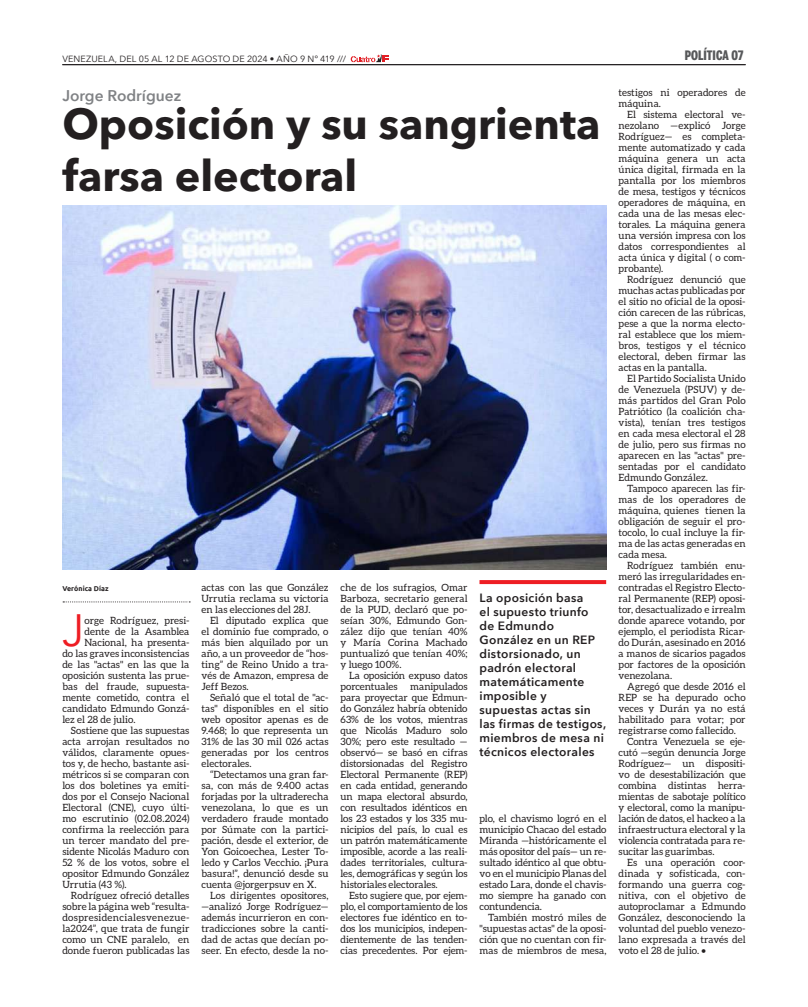
<style>
.page{position:relative;width:808px;height:1007px;background:#fff}
.page>*{position:absolute;margin:0;border:0;box-sizing:border-box;transform-origin:0 0}
.t1{font:45.2px "Avenir";color:#ee1d23}
.t2{font:700 43px/51.6px "Avenir Next LT Pro";color:#231f20}
.t3{font:600 15.5px "Avenir Next";color:#808285}
.t4{font:900 13px "Benton Sans Comp";letter-spacing:.005em;color:#57585a}
.t5{font:600 12px/14px "Avenir Next";letter-spacing:.025em;color:#231f20}
.t6{font:10px/11px "Aleo";letter-spacing:.005em;color:#231f20;text-align:justify}
.t7{font:10px "Aleo";letter-spacing:.035em;color:#231f20}
.t8{font:9px "Avenir Next";letter-spacing:.01em;color:#231f20}
.t9{font:700 7px "Ubuntu";letter-spacing:.01em;color:#231f20}
</style>
<div class="page">
<hr style="left:62px;top:64px;width:684px;height:1px;background:#231f20">
<svg style="left:351px;top:54px;width:38px;height:8px"></svg>
<svg style="left:63px;top:601px;width:127px;height:1px"></svg>
<img style="left:62px;top:205px;width:544px;height:364px">
<svg style="left:479px;top:580px;width:127px;height:4px"></svg>
<p class="t8" style="left:62px;top:51px;width:285px">VENEZUELA, DEL 05 AL 12 DE AGOSTO DE 2024 • AÑO 9 Nº 419 ///</p>
<h3 class="t4" style="left:685px;top:48px;width:60px">POLÍTICA 07</h3>
<h3 class="t3" style="left:62px;top:82px;width:120px">Jorge Rodríguez</h3>
<h2 class="t2" style="left:62px;top:98px;width:540px">Oposición y su sangrienta farsa electoral</h2>
<p class="t9" style="left:62px;top:584px;width:48px">Verónica Díaz</p>
<h1 class="t1" style="left:62px;top:603px;width:23px">J</h1>
<p class="t6" style="left:85px;top:614px;width:106px">orge Rodríguez, presi-</p>
<p class="t6" style="left:85px;top:625px;width:106px">dente de la Asamblea</p>
<p class="t6" style="left:85px;top:636px;width:106px">Nacional, ha presenta-</p>
<p class="t6" style="left:62px;top:647px;width:129px">do las graves inconsistencias</p>
<p class="t6" style="left:62px;top:658px;width:129px">de las "actas" en las que la</p>
<p class="t6" style="left:62px;top:669px;width:129px">oposición sustenta las prue-</p>
<p class="t6" style="left:62px;top:680px;width:129px">bas del fraude, supuesta-</p>
<p class="t6" style="left:62px;top:691px;width:129px">mente cometido, contra el</p>
<p class="t6" style="left:62px;top:702px;width:129px">candidato Edmundo Gonzá-</p>
<p class="t6" style="left:62px;top:713px;width:75px">lez el 28 de julio.</p>
<p class="t6" style="left:71px;top:724px;width:120px">Sostiene que las supuestas</p>
<p class="t6" style="left:62px;top:735px;width:129px">acta arrojan resultados no</p>
<p class="t6" style="left:62px;top:746px;width:129px">válidos, claramente opues-</p>
<p class="t6" style="left:62px;top:757px;width:129px">tos y, de hecho, bastante asi-</p>
<p class="t6" style="left:62px;top:768px;width:129px">métricos si se comparan con</p>
<p class="t6" style="left:62px;top:779px;width:129px">los dos boletines ya emiti-</p>
<p class="t6" style="left:62px;top:790px;width:129px">dos por el Consejo Nacional</p>
<p class="t6" style="left:62px;top:801px;width:129px">Electoral (CNE), cuyo últi-</p>
<p class="t6" style="left:62px;top:812px;width:129px">mo escrutinio (02.08.2024)</p>
<p class="t6" style="left:62px;top:823px;width:129px">confirma la reelección para</p>
<p class="t6" style="left:62px;top:834px;width:129px">un tercer mandato del pre-</p>
<p class="t6" style="left:62px;top:845px;width:129px">sidente Nicolás Maduro con</p>
<p class="t6" style="left:62px;top:856px;width:128px">52 % de los votos, sobre el</p>
<p class="t6" style="left:62px;top:867px;width:129px">opositor Edmundo González</p>
<p class="t6" style="left:62px;top:878px;width:66px">Urrutia (43 %).</p>
<p class="t6" style="left:71px;top:889px;width:120px">Rodríguez ofreció detalles</p>
<p class="t6" style="left:62px;top:900px;width:129px">sobre la página web “resulta-</p>
<p class="t7" style="left:62px;top:911px;width:129px">dospresidencialesvenezue-</p>
<p class="t6" style="left:62px;top:922px;width:129px">la2024”, que trata de fungir</p>
<p class="t6" style="left:62px;top:933px;width:129px">como un CNE paralelo, en</p>
<p class="t6" style="left:62px;top:944px;width:129px">donde fueron publicadas las</p>
<p class="t6" style="left:202px;top:581px;width:128px">actas con las que González Urrutia reclama su victoria en las elecciones del 28J.</p>
<p class="t6" style="left:202px;top:614px;width:128px;text-indent:9px">El diputado explica que el dominio fue comprado, o más bien alquilado por un año, a un proveedor de “hos&shy;ting” de Reino Unido a tra&shy;vés de Amazon, empresa de Jeff Bezos.</p>
<p class="t6" style="left:202px;top:691px;width:128px;text-indent:9px">Señaló que el total de "ac&shy;tas" disponibles en el sitio web opositor apenas es de 9.468; lo que representa un 31% de las 30 mil 026 actas generadas por los centros electorales.</p>
<p class="t6" style="left:202px;top:768px;width:128px;text-indent:9px">“Detectamos una gran far&shy;sa, con más de 9.400 actas forjadas por la ultraderecha venezolana, lo que es un verdadero fraude montado por Súmate con la partici&shy;pación, desde el exterior, de Yon Goicoechea, Lester To&shy;ledo y Carlos Vecchio. ¡Pura basura!”, denunció desde su cuenta @jorgerpsuv en X.</p>
<p class="t6" style="left:202px;top:889px;width:128px;text-indent:9px">Los dirigentes opositores, —analizó Jorge Rodríguez— además incurrieron en con&shy;tradicciones sobre la canti&shy;dad de actas que decían po&shy;seer. En efecto, desde la no-</p>
<p class="t6" style="left:341px;top:581px;width:128px">che de los sufragios, Omar Barboza, secretario general de la PUD, declaró que po&shy;seían 30%, Edmundo Gon&shy;zález dijo que tenían 40% y María Corina Machado puntualizó que tenían 40%; y luego 100%.</p>
<p class="t6" style="left:341px;top:669px;width:128px;text-indent:9px">La oposición expuso datos porcentuales</p>
<p class="t6" style="left:341px;top:680px;width:128px;text-indent:70px">manipulados para proyectar que Edmun&shy;do González habría obtenido 63% de los votos, mientras que Nicolás Maduro solo 30%; pero este resultado — observó— se basó en cifras distorsionadas del Registro Electoral Permanente (REP) en cada entidad, generando un mapa electoral absurdo, con resultados idénticos en los 23 estados y los 335 mu&shy;nicipios del país, lo cual es un patrón matemáticamente imposible, acorde a las reali&shy;dades territoriales, cultura&shy;les, demográficas y según los historiales electorales.</p>
<p class="t6" style="left:341px;top:889px;width:128px;text-indent:9px">Esto sugiere que, por ejem&shy;plo, el comportamiento de los electores fue idéntico en to&shy;dos los municipios, indepen&shy;dientemente de las tenden&shy;cias precedentes. Por ejem-</p>
<p class="t5" style="left:479px;top:590px;width:128px">La oposición basa<br>el supuesto triunfo de Edmundo<br>González en un REP distorsionado, un padrón electoral matemáticamente imposible y supuestas actas sin las firmas de testigos, miembros de mesa ni técnicos electorales</p>
<p class="t6" style="left:480px;top:812px;width:128px">plo, el chavismo logró en el municipio Chacao del estado Miranda —históricamente el más opositor del país— un re&shy;sultado idéntico al que obtu&shy;vo en el municipio Planas del estado Lara, donde el chavis&shy;mo siempre ha ganado con contundencia.</p>
<p class="t6" style="left:480px;top:911px;width:128px;text-indent:9px">También mostró miles de "supuestas actas" de la oposi&shy;ción que no cuentan con fir&shy;mas de miembros de mesa,</p>
<p class="t6" style="left:618px;top:86px;width:129px">testigos ni operadores de máquina.</p>
<p class="t6" style="left:618px;top:108px;width:129px;text-indent:9px">El sistema electoral ve&shy;nezolano —explicó Jorge Rodríguez— es completa&shy;mente automatizado y cada máquina genera un acta única digital, firmada en la pantalla por los miembros de mesa, testigos y técnicos operadores de máquina, en cada una de las mesas elec&shy;torales. La máquina genera una versión impresa con los datos correspondientes al acta única y digital ( o com&shy;probante).</p>
<p class="t6" style="left:618px;top:273px;width:129px;text-indent:9px">Rodríguez denunció que muchas actas publicadas por el sitio no oficial de la oposi&shy;ción carecen de las rúbricas, pese a que la norma electo&shy;ral establece que los miem&shy;bros, testigos y el técnico electoral, deben firmar las actas en la pantalla.</p>
<p class="t6" style="left:618px;top:372px;width:129px;text-indent:9px">El Partido Socialista Unido de Venezuela (PSUV) y de&shy;más partidos del Gran Polo Patriótico (la coalición cha&shy;vista), tenían tres testigos en cada mesa electoral el 28 de julio, pero sus firmas no aparecen en las "actas" pre&shy;sentadas por el candidato Edmundo González.</p>
<p class="t6" style="left:618px;top:482px;width:129px;text-indent:9px">Tampoco aparecen las fir&shy;mas de los operadores de máquina, quienes tienen la obligación de seguir el pro&shy;tocolo, lo cual incluye la fir&shy;ma de las actas generadas en cada mesa.</p>
<p class="t6" style="left:618px;top:559px;width:129px;text-indent:9px">Rodríguez también enu&shy;meró las irregularidades en&shy;contradas el Registro Electo&shy;ral Permanente (REP) oposi&shy;tor, desactualizado e irrealm donde aparece votando, por ejemplo, el periodista Ricar&shy;do Durán, asesinado en 2016 a manos de sicarios pagados por factores de la oposición venezolana.</p>
<p class="t6" style="left:627px;top:680px;width:120px">Agregó que desde 2016 el</p>
<p class="t6" style="left:618px;top:691px;width:129px">REP se ha depurado ocho</p>
<p class="t6" style="left:618px;top:702px;width:129px">veces y Durán ya no está</p>
<p class="t6" style="left:618px;top:713px;width:129px">habilitado para votar; por</p>
<p class="t6" style="left:618px;top:724px;width:119px">registrarse como fallecido.</p>
<p class="t6" style="left:627px;top:735px;width:120px">Contra Venezuela se eje-</p>
<p class="t6" style="left:618px;top:746px;width:129px">cutó —según denuncia Jorge</p>
<p class="t6" style="left:618px;top:757px;width:129px">Rodríguez— un dispositi-</p>
<p class="t6" style="left:618px;top:768px;width:129px">vo de desestabilización que</p>
<p class="t6" style="left:618px;top:779px;width:129px">combina distintas herra-</p>
<p class="t6" style="left:618px;top:790px;width:129px">mientas de sabotaje político</p>
<p class="t6" style="left:618px;top:801px;width:129px">y electoral, como la manipu-</p>
<p class="t6" style="left:618px;top:812px;width:129px">lación de datos, el hackeo a la</p>
<p class="t6" style="left:618px;top:823px;width:129px">infraestructura electoral y la</p>
<p class="t6" style="left:618px;top:834px;width:129px">violencia contratada para re-</p>
<p class="t6" style="left:618px;top:845px;width:97px">sucitar las guarimbas.</p>
<p class="t6" style="left:627px;top:856px;width:120px">Es una operación coor-</p>
<p class="t6" style="left:618px;top:867px;width:129px">dinada y sofisticada, con-</p>
<p class="t6" style="left:618px;top:878px;width:129px">formando una guerra cog-</p>
<p class="t6" style="left:618px;top:889px;width:129px">nitiva, con el objetivo de</p>
<p class="t6" style="left:618px;top:900px;width:129px">autoproclamar a Edmundo</p>
<p class="t6" style="left:618px;top:911px;width:129px">González, desconociendo la</p>
<p class="t6" style="left:618px;top:922px;width:129px">voluntad del pueblo venezo-</p>
<p class="t6" style="left:618px;top:933px;width:129px">lano expresada a través del</p>
<p class="t6" style="left:618px;top:944px;width:89px">voto el 28 de julio. •</p>
</div>
